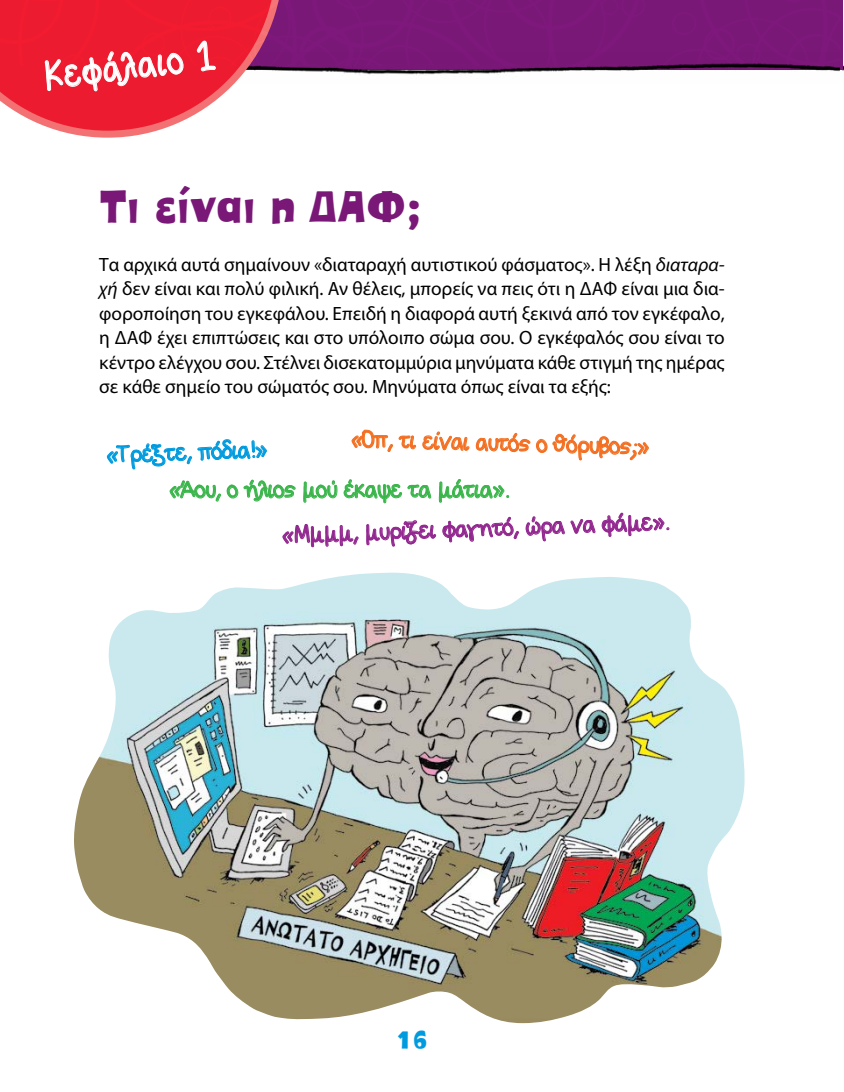
<style>
.page{position:relative;width:844px;height:1092px;background:#fff}
.page>*{position:absolute;margin:0;border:0;box-sizing:border-box;transform-origin:0 0}
.t1{font:900 47.25px "PF Cereal";color:#7a1878}
.t2{font:36.75px "Aka Acid GR Totally Plain";color:#fff;scale:.9 1}
.t3{font:900 25.2px "PF Cereal";color:#009bdf}
.t4{font:22.75px "Aka Acid GR Totally Plain";color:#92278f}
.t5{font:22.75px "Aka Acid GR Totally Plain";color:#39b54a}
.t6{font:22.75px "Aka Acid GR Totally Plain";color:#f36f21}
.t7{font:22.75px "Aka Acid GR Totally Plain";color:#009bdf}
.t8{font:19.25px/24.5px "Myriad Pro";color:#000;text-align:justify}
.s1{font-style:italic}
</style>
<div class="page">
<img style="left:842px;top:53px;width:1px;height:18px">
<svg style="left:0;top:91px;width:227px;height:47px"></svg>
<svg style="left:0;top:0;width:840px;height:91px"></svg>
<img style="left:74px;top:572px;width:670px;height:451px">
<svg style="left:107px;top:443px;width:85px;height:26px"></svg>
<svg style="left:198px;top:439px;width:69px;height:22px"></svg>
<svg style="left:352px;top:430px;width:41px;height:21px"></svg>
<svg style="left:399px;top:435px;width:16px;height:14px"></svg>
<svg style="left:422px;top:431px;width:47px;height:20px"></svg>
<svg style="left:476px;top:433px;width:54px;height:20px"></svg>
<svg style="left:536px;top:434px;width:112px;height:26px"></svg>
<svg style="left:170px;top:480px;width:51px;height:21px"></svg>
<svg style="left:227px;top:479px;width:68px;height:22px"></svg>
<svg style="left:303px;top:480px;width:34px;height:22px"></svg>
<svg style="left:343px;top:479px;width:88px;height:24px"></svg>
<svg style="left:439px;top:479px;width:70px;height:23px"></svg>
<svg style="left:282px;top:524px;width:76px;height:23px"></svg>
<svg style="left:366px;top:520px;width:69px;height:26px"></svg>
<svg style="left:442px;top:517px;width:77px;height:25px"></svg>
<svg style="left:525px;top:516px;width:39px;height:25px"></svg>
<svg style="left:570px;top:519px;width:25px;height:15px"></svg>
<svg style="left:601px;top:512px;width:68px;height:24px"></svg>
<h2 class="t2" style="left:43px;top:57px;width:192px;rotate:-7deg">Kεφάλαιο 1</h2>
<h1 class="t1" style="left:99px;top:181px;width:324px">Τι είναι η ΔΑΦ;</h1>
<p class="t8" style="left:99px;top:252px;width:627px">Τα αρχικά αυτά σημαίνουν «διαταραχή αυτιστικού φάσματος». Η λέξη <span class="s1">διαταρα&shy;χή</span> δεν είναι και πολύ φιλική. Αν θέλεις, μπορείς να πεις ότι η ΔΑΦ είναι μια δια&shy;φοροποίηση του εγκεφάλου. Επειδή η διαφορά αυτή ξεκινά από τον εγκέφαλο, η ΔΑΦ έχει επιπτώσεις και στο υπόλοιπο σώμα σου. Ο εγκέφαλός σου είναι το κέντρο ελέγχου σου. Στέλνει δισεκατομμύρια μηνύματα κάθε στιγμή της ημέρας σε κάθε σημείο του σώματός σου. Μηνύματα όπως είναι τα εξής:</p>
<p class="t7" style="left:106px;top:443px;width:162px;rotate:-2deg">«Τρέξτε, πόδια!»</p>
<p class="t6" style="left:352px;top:426px;width:299px;rotate:2deg">«Οπ, τι είναι αυτός ο θόρυβος;»</p>
<p class="t5" style="left:169px;top:477px;width:341px">«Άου, ο ήλιος μού έκαψε τα μάτια».</p>
<p class="t4" style="left:282px;top:523px;width:389px;rotate:-2deg">«Μμμμ, μυρίζει φαγητό, ώρα να φάμε».</p>
<h3 class="t3" style="left:396px;top:1026px;width:34px">16</h3>
</div>
